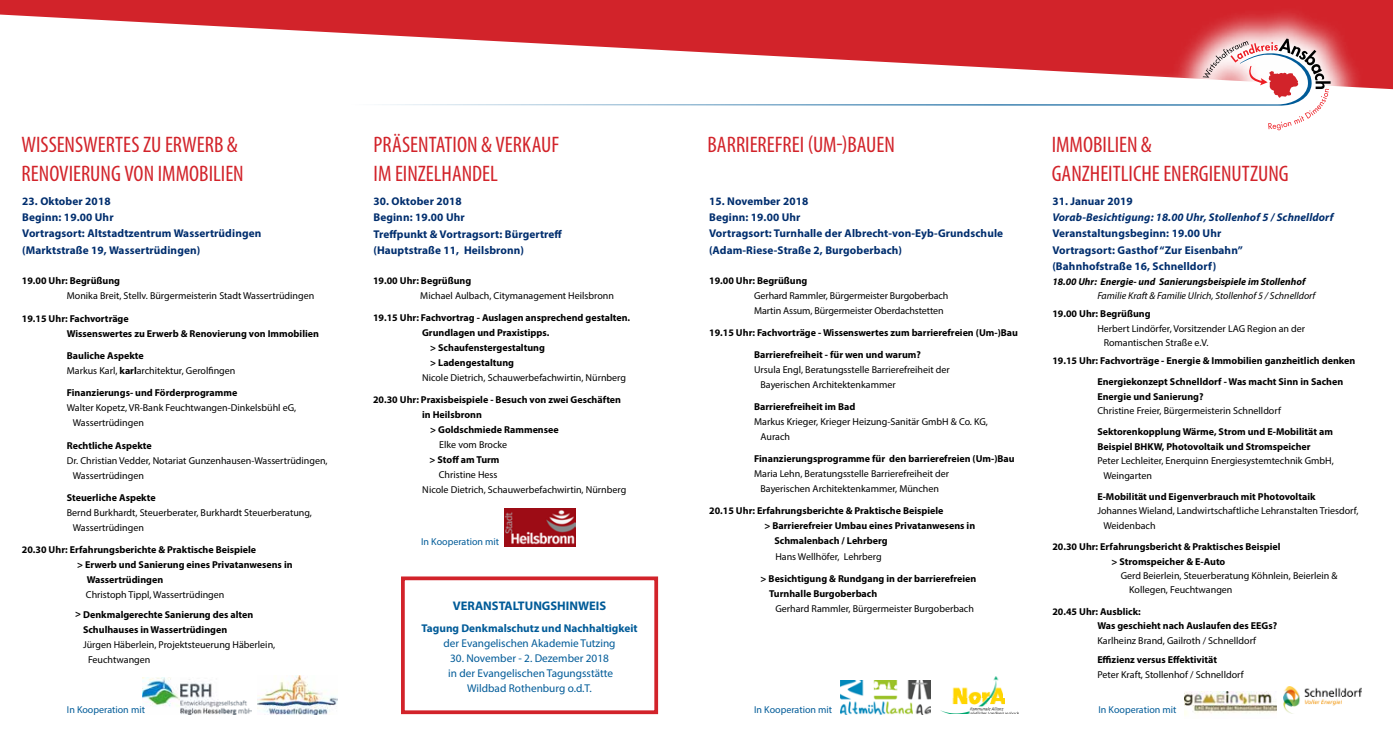
<style>
.page{position:relative;width:1393px;height:745px;background:#fff}
.page>*{position:absolute;margin:0;border:0;box-sizing:border-box;transform-origin:0 0}
.t1{font:condensed 22.5px/28.8px "Myriad Pro";color:#d2232a}
.t2{font:700 12.5px "Myriad Pro";color:#005b98}
.t3{font:700 11.25px/16.2px "Myriad Pro";letter-spacing:.01em;color:#002e6e}
.t4{font:11.25px/15px "Myriad Pro";color:#005b98;text-align:center}
.t5{font:italic 700 11.25px "Myriad Pro";letter-spacing:.01em;color:#002e6e}
.t6{font:700 11.25px "Myriad Pro";color:#005b98}
.t7{font:700 10px/15px "Myriad Pro";color:#000}
.t8{font:10px/15px "Myriad Pro";color:#000}
.t9{font:10px "Myriad Pro";color:#005b98}
.t10{font:italic 700 10px "Myriad Pro";color:#000}
.t11{font:italic 10px "Myriad Pro";color:#000}
.s1{font-weight:700}
</style>
<div class="page">
<svg style="left:0;top:0;width:1393px;height:89px;fill:#d2232a"></svg>
<svg style="left:316px;top:6px;width:1047px;height:125px;fill:#d2232a"></svg>
<svg style="left:0;top:53px;width:1202px;height:53px"></svg>
<svg style="left:1202px;top:38px;width:128px;height:92px"></svg>
<img style="left:142px;top:677px;width:109px;height:36px">
<img style="left:257px;top:675px;width:80px;height:39px">
<img style="left:504px;top:508px;width:71px;height:38px">
<img style="left:840px;top:680px;width:91px;height:34px">
<img style="left:940px;top:676px;width:78px;height:37px">
<img style="left:1184px;top:691px;width:92px;height:24px">
<div style="left:401px;top:576px;width:257px;height:137px;border:4px solid #d2232a"></div>
<img style="left:1284px;top:686px;width:77px;height:27px">
<h1 class="t1" style="left:22px;top:130px;width:224px">WISSENSWERTES ZU ERWERB &amp;<br>RENOVIERUNG VON IMMOBILIEN</h1>
<p class="t3" style="left:22px;top:192px;width:241px">23. Oktober 2018<br>Beginn: 19.00 Uhr<br>Vortragsort: Altstadtzentrum Wassertrüdingen (Marktstraße 19, Wassertrüdingen)</p>
<p class="t7" style="left:22px;top:272px;width:100px">19.00 Uhr: Begrüßung</p>
<p class="t8" style="left:67px;top:287px;width:249px">Monika Breit, Stellv. Bürgermeisterin Stadt Wassertrüdingen</p>
<p class="t7" style="left:67px;top:311px;width:254px;text-indent:-45px">19.15 Uhr: Fachvorträge<br>Wissenswertes zu Erwerb &amp; Renovierung von Immobilien</p>
<p class="t8" style="left:67px;top:348px;width:170px"><span class="s1">Bauliche Aspekte<br></span>Markus Karl, <span class="s1">karl</span>architektur, Gerolfingen</p>
<p class="t7" style="left:67px;top:385px;width:172px">Finanzierungs- und Förderprogramme</p>
<p class="t8" style="left:73px;top:400px;width:225px;text-indent:-6px">Walter Kopetz, VR-Bank Feuchtwangen-Dinkelsbühl eG,<br>Wassertrüdingen</p>
<p class="t7" style="left:67px;top:437px;width:86px">Rechtliche Aspekte</p>
<p class="t8" style="left:73px;top:452px;width:256px;text-indent:-6px">Dr. Christian Vedder, Notariat Gunzenhausen-Wassertrüdingen,<br>Wassertrüdingen</p>
<p class="t7" style="left:67px;top:489px;width:90px">Steuerliche Aspekte</p>
<p class="t8" style="left:73px;top:504px;width:240px;text-indent:-6px">Bernd Burkhardt, Steuerberater, Burkhardt Steuerberatung,<br>Wassertrüdingen</p>
<p class="t7" style="left:22px;top:541px;width:236px">20.30 Uhr: Erfahrungsberichte &amp; Praktische Beispiele</p>
<p class="t7" style="left:77px;top:556px;width:217px">&gt; Erwerb und Sanierung eines Privatanwesens in</p>
<p class="t7" style="left:87px;top:571px;width:78px">Wassertrüdingen</p>
<p class="t8" style="left:86px;top:586px;width:140px">Christoph Tippl, Wassertrüdingen</p>
<p class="t7" style="left:83px;top:606px;width:172px;text-indent:-8px">&gt; Denkmalgerechte Sanierung des alten<br>Schulhauses in Wassertrüdingen</p>
<p class="t8" style="left:88px;top:636px;width:189px;text-indent:-5px">Jürgen Häberlein, Projektsteuerung Häberlein,<br>Feuchtwangen</p>
<p class="t9" style="left:67px;top:703px;width:80px">In Kooperation mit</p>
<h1 class="t1" style="left:373px;top:130px;width:187px">PRÄSENTATION &amp; VERKAUF<br>IM EINZELHANDEL</h1>
<p class="t3" style="left:373px;top:193px;width:190px">30. Oktober 2018<br>Beginn: 19.00 Uhr<br>Treffpunkt &amp; Vortragsort: Bürgertreff (Hauptstraße 11, Heilsbronn)</p>
<p class="t7" style="left:373px;top:272px;width:100px">19.00 Uhr: Begrüßung</p>
<p class="t8" style="left:420px;top:287px;width:195px">Michael Aulbach, Citymanagement Heilsbronn</p>
<p class="t7" style="left:373px;top:309px;width:258px">19.15 Uhr: Fachvortrag - Auslagen ansprechend gestalten.</p>
<p class="t7" style="left:422px;top:324px;width:129px">Grundlagen und Praxistipps.</p>
<p class="t7" style="left:430px;top:339px;width:116px">&gt; Schaufenstergestaltung</p>
<p class="t7" style="left:430px;top:354px;width:85px">&gt; Ladengestaltung</p>
<p class="t8" style="left:422px;top:369px;width:205px">Nicole Dietrich, Schauwerbefachwirtin, Nürnberg</p>
<p class="t7" style="left:373px;top:391px;width:249px">20.30 Uhr: Praxisbeispiele - Besuch von zwei Geschäften</p>
<p class="t7" style="left:422px;top:406px;width:61px">in Heilsbronn</p>
<p class="t7" style="left:430px;top:421px;width:130px">&gt; Goldschmiede Rammensee</p>
<p class="t8" style="left:439px;top:436px;width:70px">Elke vom Brocke</p>
<p class="t7" style="left:429px;top:451px;width:71px">&gt; Stoff am Turm</p>
<p class="t8" style="left:422px;top:466px;width:205px;text-indent:16px">Christine Hess<br>Nicole Dietrich, Schauwerbefachwirtin, Nürnberg</p>
<p class="t9" style="left:421px;top:535px;width:80px">In Kooperation mit</p>
<p class="t2" style="left:453px;top:597px;width:155px">VERANSTALTUNGSHINWEIS</p>
<p class="t6" style="left:421px;top:620px;width:218px">Tagung Denkmalschutz und Nachhaltigkeit</p>
<p class="t4" style="left:443px;top:635px;width:174px">der Evangelischen Akademie Tutzing</p>
<p class="t4" style="left:448px;top:650px;width:166px">30. November - 2. Dezember 2018 in der Evangelischen Tagungsstätte<br>Wildbad Rothenburg o.d.T.</p>
<h1 class="t1" style="left:707px;top:130px;width:189px">BARRIEREFREI (UM-)BAUEN</h1>
<p class="t3" style="left:709px;top:192px;width:295px">15. November 2018<br>Beginn: 19.00 Uhr<br>Vortragsort: Turnhalle der Albrecht-von-Eyb-Grundschule (Adam-Riese-Straße 2, Burgoberbach)</p>
<p class="t7" style="left:709px;top:272px;width:100px">19.00 Uhr: Begrüßung</p>
<p class="t8" style="left:754px;top:287px;width:196px">Gerhard Rammler, Bürgermeister Burgoberbach<br>Martin Assum, Bürgermeister Oberdachstetten</p>
<p class="t7" style="left:709px;top:324px;width:310px">19.15 Uhr: Fachvorträge - Wissenswertes zum barrierefreien (Um-)Bau</p>
<p class="t7" style="left:754px;top:346px;width:168px">Barrierefreiheit - für wen und warum?</p>
<p class="t8" style="left:760px;top:362px;width:191px;text-indent:-6px">Ursula Engl, Beratungsstelle Barrierefreiheit der<br>Bayerischen Architektenkammer</p>
<p class="t7" style="left:754px;top:398px;width:103px">Barrierefreiheit im Bad</p>
<p class="t8" style="left:760px;top:414px;width:229px;text-indent:-6px">Markus Krieger, Krieger Heizung-Sanitär GmbH &amp; Co. KG,<br>Aurach</p>
<p class="t7" style="left:754px;top:451px;width:262px">Finanzierungsprogramme für den barrierefreien (Um-)Bau</p>
<p class="t8" style="left:754px;top:466px;width:196px;text-align:center">Maria Lehn, Beratungsstelle Barrierefreiheit der<br>Bayerischen Architektenkammer, München</p>
<p class="t7" style="left:709px;top:503px;width:236px">20.15 Uhr: Erfahrungsberichte &amp; Praktische Beispiele</p>
<p class="t7" style="left:764px;top:518px;width:212px">&gt; Barrierefreier Umbau eines Privatanwesens in</p>
<p class="t7" style="left:774px;top:533px;width:115px">Schmalenbach / Lehrberg</p>
<p class="t8" style="left:775px;top:548px;width:108px">Hans Wellhöfer, Lehrberg</p>
<p class="t7" style="left:769px;top:570px;width:209px;text-indent:-8px">&gt; Besichtigung &amp; Rundgang in der barrierefreien<br>Turnhalle Burgoberbach</p>
<p class="t8" style="left:775px;top:600px;width:200px">Gerhard Rammler, Bürgermeister Burgoberbach</p>
<h1 class="t1" style="left:1051px;top:130px;width:190px">IMMOBILIEN &amp;<br>GANZHEITLICHE ENERGIENUTZU</h1>
<h1 class="t1" style="left:1268px;top:159px;width:22px">NG</h1>
<p class="t3" style="left:1052px;top:192px;width:82px">31. Januar 2019</p>
<p class="t5" style="left:1052px;top:210px;width:283px">Vorab-Besichtigung: 18.00 Uhr, Stollenhof 5 / Schnelldorf</p>
<p class="t3" style="left:1052px;top:225px;width:192px">Veranstaltungsbeginn: 19.00 Uhr<br>Vortragsort: Gasthof “Zur Eisenbahn” (Bahnhofstraße 16, Schnelldorf)</p>
<p class="t10" style="left:1052px;top:274px;width:254px">18.00 Uhr: Energie- und Sanierungsbeispiele im Stollenhof</p>
<p class="t11" style="left:1097px;top:289px;width:220px">Familie Kraft &amp; Familie Ulrich, Stollenhof 5 / Schnelldorf</p>
<p class="t7" style="left:1052px;top:306px;width:100px">19.00 Uhr: Begrüßung</p>
<p class="t8" style="left:1103px;top:320px;width:203px;line-height:14.4px;text-indent:-6px">Herbert Lindörfer, Vorsitzender LAG Region an der<br>Romantischen Straße e.V.</p>
<p class="t7" style="left:1097px;top:349px;width:259px;line-height:21.5px;text-indent:-45px">19.15 Uhr: Fachvorträge - Energie &amp; Immobilien ganzheitlich denken<br>Energiekonzept Schnelldorf - Was macht Sinn in Sachen</p>
<p class="t7" style="left:1097px;top:388px;width:108px">Energie und Sanierung?</p>
<p class="t8" style="left:1097px;top:402px;width:185px">Christine Freier, Bürgermeisterin Schnelldorf</p>
<p class="t7" style="left:1097px;top:424px;width:237px;line-height:14.4px">Sektorenkopplung Wärme, Strom und E-Mobilität am<br>Beispiel BHKW, Photovoltaik und Stromspeicher</p>
<p class="t8" style="left:1103px;top:453px;width:232px;line-height:14.4px;text-indent:-6px">Peter Lechleiter, Enerquinn Energiesystemtechnik GmbH,<br>Weingarten</p>
<p class="t7" style="left:1097px;top:488px;width:220px">E-Mobilität und Eigenverbrauch mit Photovoltaik</p>
<p class="t8" style="left:1103px;top:503px;width:256px;line-height:14.4px;text-indent:-6px">Johannes Wieland, Landwirtschaftliche Lehranstalten Triesdorf,<br>Weidenbach</p>
<p class="t7" style="left:1052px;top:539px;width:230px;line-height:14.4px;text-align:center">20.30 Uhr: Erfahrungsbericht &amp; Praktisches Beispiel &gt; Stromspeicher &amp; E-Auto</p>
<p class="t8" style="left:1129px;top:568px;width:210px;line-height:14.4px;text-indent:-8px">Gerd Beierlein, Steuerberatung Köhnlein, Beierlein &amp;<br>Kollegen, Feuchtwangen</p>
<p class="t7" style="left:1097px;top:603px;width:181px;line-height:14.4px;text-indent:-45px">20.45 Uhr: Ausblick:<br>Was geschieht nach Auslaufen des EEGs?</p>
<p class="t8" style="left:1097px;top:632px;width:160px">Karlheinz Brand, Gailroth / Schnelldorf</p>
<p class="t7" style="left:1097px;top:651px;width:121px">Effizienz versus Effektivität</p>
<p class="t8" style="left:1097px;top:666px;width:148px">Peter Kraft, Stollenhof / Schnelldorf</p>
<p class="t9" style="left:754px;top:703px;width:80px">In Kooperation mit</p>
<p class="t9" style="left:1098px;top:703px;width:80px">In Kooperation mit</p>
</div>
